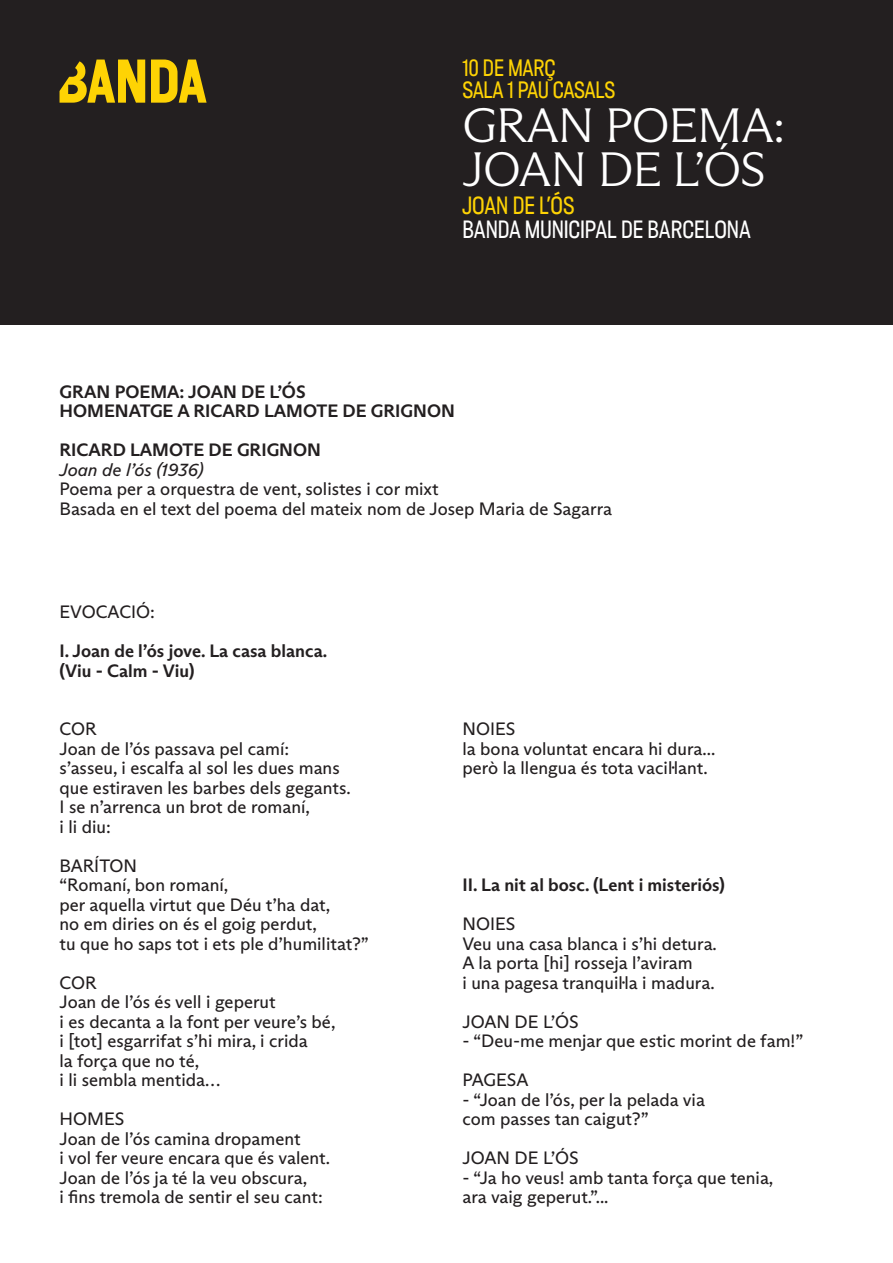
<style>
.page{position:relative;width:893px;height:1263px;background:#fff}
.page>*{position:absolute;margin:0;border:0;box-sizing:border-box;transform-origin:0 0}
.t1{font:300 48.3px/44.1px "ABC Arizona Flare";letter-spacing:-.02em;color:#fff}
.t2{font:300 21.45px "Vibration Cond";letter-spacing:-.005em;color:#fff}
.t3{font:300 21.45px "Vibration Cond";color:#fed304}
.t4{font:300 20.4px "Vibration Cond";color:#fed304}
.t5{font:18px "ABC Arizona Sans";color:#231f20}
.t6{font:700 18px "ABC Arizona Sans";color:#231f20}
.t7{font:italic 18px "ABC Arizona Sans";color:#231f20}
</style>
<div class="page">
<div style="left:0;top:0;width:893px;height:324px;background:#231f20"></div>
<svg style="left:60px;top:60px;width:147px;height:43px"></svg>
<p class="t4" style="left:462px;top:54px;width:95px">10 DE MARÇ</p>
<p class="t4" style="left:462px;top:76px;width:154px">SALA 1 PAU CASALS</p>
<p class="t1" style="left:462px;top:104px;width:324px">GRAN POEMA:<br>JOAN DE L’ÓS</p>
<p class="t3" style="left:462px;top:191px;width:114px">JOAN DE L’ÓS</p>
<p class="t2" style="left:462px;top:214px;width:290px">BANDA MUNICIPAL DE BARCELONA</p>
<p class="t6" style="left:60px;top:380px;width:248px">GRAN POEMA: JOAN DE L’ÓS</p>
<p class="t6" style="left:60px;top:400px;width:397px">HOMENATGE A RICARD LAMOTE DE GRIGNON</p>
<p class="t6" style="left:60px;top:439px;width:263px">RICARD LAMOTE DE GRIGNON</p>
<p class="t7" style="left:60px;top:459px;width:146px">Joan de l’ós (1936)</p>
<p class="t5" style="left:60px;top:478px;width:381px">Poema per a orquestra de vent, solistes i cor mixt</p>
<p class="t5" style="left:60px;top:498px;width:554px">Basada en el text del poema del mateix nom de Josep Maria de Sagarra</p>
<p class="t5" style="left:60px;top:601px;width:97px">EVOCACIÓ:</p>
<p class="t6" style="left:60px;top:640px;width:269px">I. Joan de l’ós jove. La casa blanca.</p>
<p class="t6" style="left:60px;top:659px;width:136px">(Viu - Calm - Viu)</p>
<p class="t5" style="left:60px;top:718px;width:39px">COR</p>
<p class="t5" style="left:60px;top:738px;width:231px">Joan de l’ós passava pel camí:</p>
<p class="t5" style="left:60px;top:757px;width:282px">s’asseu, i escalfa al sol les dues mans</p>
<p class="t5" style="left:60px;top:777px;width:293px">que estiraven les barbes dels gegants.</p>
<p class="t5" style="left:60px;top:796px;width:252px">I se n’arrenca un brot de romaní,</p>
<p class="t5" style="left:60px;top:816px;width:53px">i li diu:</p>
<p class="t5" style="left:60px;top:855px;width:79px">BARÍTON</p>
<p class="t5" style="left:60px;top:874px;width:170px">“Romaní, bon romaní,</p>
<p class="t5" style="left:60px;top:894px;width:272px">per aquella virtut que Déu t’ha dat,</p>
<p class="t5" style="left:60px;top:913px;width:259px">no em diries on és el goig perdut,</p>
<p class="t5" style="left:60px;top:933px;width:311px">tu que ho saps tot i ets ple d’humilitat?”</p>
<p class="t5" style="left:60px;top:972px;width:39px">COR</p>
<p class="t5" style="left:60px;top:991px;width:218px">Joan de l’ós és vell i geperut</p>
<p class="t5" style="left:60px;top:1011px;width:277px">i es decanta a la font per veure’s bé,</p>
<p class="t5" style="left:60px;top:1030px;width:250px">i [tot] esgarrifat s’hi mira, i crida</p>
<p class="t5" style="left:60px;top:1050px;width:141px">la força que no té,</p>
<p class="t5" style="left:60px;top:1069px;width:162px">i li sembla mentida…</p>
<p class="t5" style="left:60px;top:1108px;width:66px">HOMES</p>
<p class="t5" style="left:60px;top:1128px;width:243px">Joan de l’ós camina dropament</p>
<p class="t5" style="left:60px;top:1147px;width:272px">i vol fer veure encara que és valent.</p>
<p class="t5" style="left:60px;top:1167px;width:249px">Joan de l’ós ja té la veu obscura,</p>
<p class="t5" style="left:60px;top:1186px;width:265px">i fins tremola de sentir el seu cant:</p>
<p class="t5" style="left:462px;top:718px;width:54px">NOIES</p>
<p class="t5" style="left:462px;top:738px;width:254px">la bona voluntat encara hi dura...</p>
<p class="t5" style="left:462px;top:757px;width:247px">però la llengua és tota vacil·lant.</p>
<p class="t6" style="left:462px;top:874px;width:264px">II. La nit al bosc. (Lent i misteriós)</p>
<p class="t5" style="left:462px;top:913px;width:54px">NOIES</p>
<p class="t5" style="left:462px;top:933px;width:256px">Veu una casa blanca i s’hi detura.</p>
<p class="t5" style="left:462px;top:952px;width:232px">A la porta [hi] rosseja l’aviram</p>
<p class="t5" style="left:462px;top:972px;width:254px">i una pagesa tranquil·la i madura.</p>
<p class="t5" style="left:462px;top:1011px;width:118px">JOAN DE L’ÓS</p>
<p class="t5" style="left:462px;top:1030px;width:342px">- “Deu-me menjar que estic morint de fam!”</p>
<p class="t5" style="left:462px;top:1069px;width:67px">PAGESA</p>
<p class="t5" style="left:462px;top:1089px;width:244px">- “Joan de l’ós, per la pelada via</p>
<p class="t5" style="left:462px;top:1108px;width:188px">com passes tan caigut?”</p>
<p class="t5" style="left:462px;top:1147px;width:118px">JOAN DE L’ÓS</p>
<p class="t5" style="left:462px;top:1167px;width:313px">- “Ja ho veus! amb tanta força que tenia,</p>
<p class="t5" style="left:462px;top:1186px;width:148px">ara vaig geperut.”...</p>
</div>
